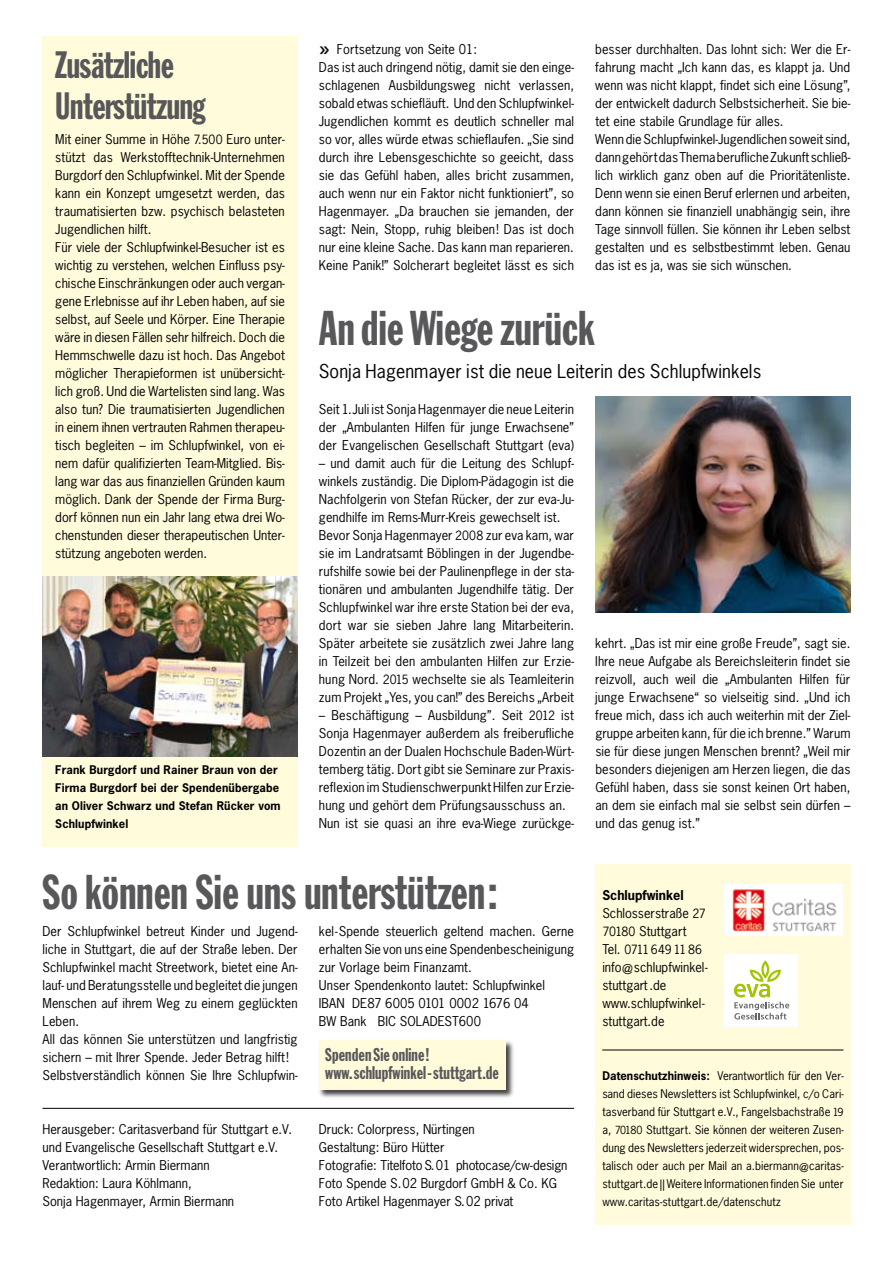
<style>
.page{position:relative;width:893px;height:1263px;background:#fff}
.page>*{position:absolute;margin:0;border:0;box-sizing:border-box;transform-origin:0 0}
.t1{font:48px "Franklin Gothic Extra Cond";letter-spacing:.005em;color:#58585a}
.t2{font:37.5px/40.5px "Franklin Gothic Extra Cond";letter-spacing:-.01em;color:#58585a}
.t3{font:18.15px/18.1px "Franklin Gothic Extra Cond";letter-spacing:.005em;color:#58585a}
.t4{font:18px "News Gothic Std";letter-spacing:.005em;color:#000}
.t5{font:12.75px/18px "News Gothic Std";letter-spacing:.005em;color:#000}
.t6{font:12.75px/18px "News Gothic";letter-spacing:.005em;color:#000}
.t7{font:12px "News Gothic";letter-spacing:-.04em;color:#000}
.t8{font:11.25px/18px "News Gothic Std";letter-spacing:.005em;color:#000;text-align:justify}
.t9{font:700 11.25px/18px "News Gothic Std";letter-spacing:.01em;color:#000}
.s1{font-size:12px}
.s2{font-size:27px}
.s3{font-weight:700}
.s4{font-size:12.75px}
.s5{font-size:10.5px}
</style>
<div class="page">
<div style="left:595px;top:864px;width:255px;height:360px;background:#fffbdb"></div>
<hr style="left:43px;top:1108px;width:531px;height:1px;background:#000">
<div style="left:43px;top:36px;width:255px;height:810px;background:#fffbdb"></div>
<div style="left:318px;top:1039px;width:197px;height:60px;background:#000;opacity:.75"></div>
<div style="left:319px;top:1040px;width:187px;height:50px;background:#fffbdb"></div>
<img style="left:43px;top:576px;width:255px;height:180px">
<img style="left:595px;top:396px;width:255px;height:216px">
<hr style="left:602px;top:1049px;width:241px;height:1px;background:#000">
<div style="left:724px;top:954px;width:74px;height:72px;background:#fff"></div>
<svg style="left:734px;top:960px;width:55px;height:59px"></svg>
<div style="left:725px;top:884px;width:118px;height:52px;background:#fff"></div>
<img style="left:732px;top:889px;width:105px;height:43px">
<h2 class="t2" style="left:55px;top:45px;width:151px">Zusätzliche<br>Unterstützung</h2>
<p class="t5" style="left:55px;top:130px;width:231px">Mit einer Summe in Höhe <span class="s1">7.500</span> Euro un-ter---- stützt das Werkstofftechnik-Unter-neh--- men Burg-dorf den Schlupfwinkel. Mit der Spen-de kann ein Konzept umgesetzt werden, das trau-ma-tisierten bzw. psychisch belas-te-ten Ju-gend-lichen hilft.<br>Für viele der Schlupfwinkel-Besucher ist es wich--tig zu verstehen, welchen Ein------fluss psy&shy;chische Einschränkungen oder auch vergan&shy;gene Erlebnisse auf ihr Leben haben, auf sie selbst, auf See-le und Körper. Eine Therapie wäre in diesen Fällen sehr hilfreich. Doch die Hemm-schwel-le dazu ist hoch. Das An-ge--bot mög-licher The-ra-pie-formen ist un-über-sicht-- lich groß. Und die War-telisten sind lang. Was also tun? Die trau-matisierten Ju-gend---lichen in einem ihnen ver-trauten Rah--men therapeu&shy;tisch begleiten – im Schlupfwinkel, von ei&shy;nem dafür qualifizierten Team--Mit-glied. Bis&shy;lang war das aus finanziel-len Gründen kaum möglich. Dank der Spen-de der Firma Burg&shy;dorf kön-nen nun ein Jahr lang etwa drei Wo&shy;chen-stunden dieser the-ra-peutischen Unter&shy;stützung angeboten wer-den.</p>
<p class="t9" style="left:55px;top:761px;width:227px">Frank Burgdorf und Rainer Braun von der Firma Burgdorf bei der Spendenübergabe an Oliver Schwarz und Stefan Rücker vom Schlupfwinkel</p>
<p class="t5" style="left:319px;top:40px;width:257px"><span class="s2">»</span> Fortsetzung von Seite 01:<br>Das ist auch dringend nötig, damit sie den einge&shy;schlagenen Ausbildungsweg nicht verlassen, sobald etwas schiefläuft. Und den Schlupfwinkel-Ju---gendlichen kommt es deutlich schneller mal so vor, alles würde etwas schieflaufen. „Sie sind durch ihre Lebensgeschichte so geeicht, dass sie das Gefühl haben, alles bricht zusammen, auch wenn nur ein Faktor nicht funktioniert”, so Hagen--mayer. „Da brauchen sie jemanden, der sagt: Nein, Stopp, ruhig bleiben! Das ist doch nur eine kleine Sa-che. Das kann man reparieren.<br>Keine Pa-nik!” Solcherart beglei-tet lässt es sich</p>
<p class="t5" style="left:595px;top:40px;width:257px">besser durchhalten. Das lohnt sich: Wer die Er&shy;fah-rung macht „Ich kann das, es klappt ja. Und wenn was nicht klappt, findet sich eine Lösung”, der entwickelt dadurch Selbstsicherheit. Sie bie&shy;tet eine sta-bile Grund-lage für alles.<br>Wenn die Schlupfwinkel-Jugendlichen soweit sind, dann gehört das Thema berufliche Zu-kunft schließ&shy;lich wirklich ganz oben auf die Pri--o--r-i-tä-ten--lis---te.<br>Denn wenn sie einen Beruf er-ler-nen und ar-bei----ten, dann können sie finanziell unabhängig sein, ihre Ta-ge sinnvoll füllen. Sie können ihr Le---ben selbst ge--stal--ten und es selbst---bestimmt le-ben. Genau das ist es ja, was sie sich wünschen.</p>
<h1 class="t1" style="left:319px;top:303px;width:278px">An die Wiege zurück</h1>
<h3 class="t4" style="left:319px;top:360px;width:444px">Sonja Hagenmayer ist die neue Leiterin des Schlupfwinkels</h3>
<p class="t5" style="left:319px;top:400px;width:257px;text-align:justify">Seit 1. Juli ist Sonja Hagenmayer die neue Lei--ter-in der „Ambulanten Hilfen für junge Er--wach--se-ne” der Evangelischen Gesellschaft Stutt---gart (eva)</p>
<p class="t5" style="left:319px;top:454px;width:257px">– und damit auch für die Lei-tung des Schlupf&shy;winkels zuständig. Die Diplom--Pädagogin ist die Nach-folgerin von Ste-fan Rück-er, der zur eva-Ju&shy;gendhilfe im Rems-Murr-Kreis gewechselt ist.<br>Bevor Sonja Hagenmayer <span class="s1">2008</span> zur eva kam, war sie im Landratsamt Böblingen in der Ju-gend---be&shy;rufs-hilfe sowie bei der Paulinenpflege in der sta&shy;tio--nä-ren und ambulanten Jugendhilfe tä-tig. Der Schlupf-winkel war ihre erste Station bei der eva, dort war sie sieben Jahre lang Mit-arbei-terin.<br>Später arbeitete sie zusätzlich zwei Jahre lang in Teil-zeit bei den ambulanten Hil-fen zur Erzie&shy;hung Nord. <span class="s1">2015</span> wechselte sie als Teamleiterin zum Pro-jekt „Yes, you can!” des Bereichs „Arbeit</p>
<p class="t5" style="left:319px;top:706px;width:257px">– Beschäf-tigung – Aus-bildung”. Seit <span class="s1">2012</span> ist Sonja Hagenmayer außer-dem als freiberufliche Do-zen-tin an der Du-a-len Hochschule Baden-Würt&shy;temberg tä-tig. Dort gibt sie Seminare zur Praxis&shy;reflexion im Stu-dien-schwerpunkt Hilfen zur Er-zie&shy;hung und ge-hört dem Prüfungsausschuss an.<br>Nun ist sie quasi an ihre eva-Wiege zurückge-</p>
<p class="t5" style="left:595px;top:634px;width:257px;text-align:justify">kehrt. „Das ist mir eine große Freude”, sagt sie.<br>Ihre neue Aufgabe als Bereichsleiterin findet sie reizvoll, auch weil die „Ambulanten Hil-fen für junge Erwachsene“ so vielseitig sind. „Und ich freue mich, dass ich auch weiter-hin mit der Ziel&shy;gruppe arbeiten kann, für die ich bren-ne.” Warum sie für diese jungen Men-schen brennt? „Weil mir besonders diejenigen am Herzen lie-gen, die das Gefühl haben, dass sie sonst keinen Ort haben, an dem sie einfach mal sie selbst sein dürfen – und das genug ist.”</p>
<h1 class="t1" style="left:43px;top:866px;width:456px">So können Sie uns unterstützen:</h1>
<p class="t5" style="left:43px;top:922px;width:257px;text-align:justify">Der Schlupfwinkel betreut Kinder und Jugend&shy;liche in Stuttgart, die auf der Straße leben. Der Schlupfwinkel macht Streetwork, bietet eine An&shy;lauf- und Beratungsstelle und begleitet die jungen Menschen auf ihrem Weg zu einem geglückten Leben.</p>
<p class="t6" style="left:43px;top:1030px;width:257px">All das können Sie unterstützen und langfristig sichern – mit Ihrer Spende. Jeder Betrag hilft!<br>Selbstverständlich können Sie Ihre Schlupf-win-</p>
<p class="t6" style="left:319px;top:922px;width:257px">kel-Spende steuerlich geltend machen. Ger-ne er--halten Sie von uns eine Spen-den-be-schei-ni-gung zur Vorlage beim Finanzamt.<br>Unser Spendenkonto lautet: Schlupfwinkel<br>IBAN DE87 6005 0101 0002 1676 04<br>BW Bank BIC SOLADEST600</p>
<h3 class="t3" style="left:325px;top:1045px;width:175px">Spenden Sie online! www.schlupfwinkel-stuttgart.de</h3>
<p class="t5" style="left:43px;top:1120px;width:251px">Herausgeber: Caritasverband für Stuttgart e.V. und Evangelische Gesellschaft Stuttgart e.V.<br>Verantwortlich: Armin Biermann</p>
<p class="t6" style="left:43px;top:1174px;width:193px">Redaktion: Laura Köhlmann,<br>Sonja Hagenmayer, Armin Biermann</p>
<p class="t6" style="left:319px;top:1120px;width:250px">Druck: Colorpress, Nürtingen<br>Gestaltung: Büro Hütter<br>Fotografie: Titelfoto S.01 photocase/cw-design Foto Spende S. 02 Burgdorf GmbH &amp; Co. KG Foto Artikel Hagenmayer S. 02 privat</p>
<p class="t6" style="left:602px;top:886px;width:105px"><span class="s3">Schlupfwinkel<br></span>Schlosserstraße <span class="s1">27<br>70180</span> Stuttgart</p>
<p class="t7" style="left:602px;top:942px;width:101px"><span class="s4">Tel.</span> 0711 649 11 86</p>
<p class="t6" style="left:602px;top:958px;width:107px">info@schlupfwinkel&shy;stuttgart.de www.schlupfwinkel&shy;stuttgart.de</p>
<p class="t8" style="left:602px;top:1067px;width:243px"><span class="s3">Datenschutzhinweis:</span> Verantwortlich für den Ver-- sand dieses Newsletters ist Schlupfwinkel, c/o Cari&shy;tasverband für Stuttgart e.V., Fangels-bach--straße <span class="s5">19 </span>a, <span class="s5">70180</span> Stuttgart. Sie können der wei--te-ren Zusen&shy;dung des Newsletters jederzeit wider--sprechen, pos&shy;ta-lisch oder auch per Mail an a.biermann@caritas&shy;stuttgart.de || Weitere Infor-ma-tio-nen finden Sie unter www.caritas-stuttgart.de/datenschutz</p>
</div>
